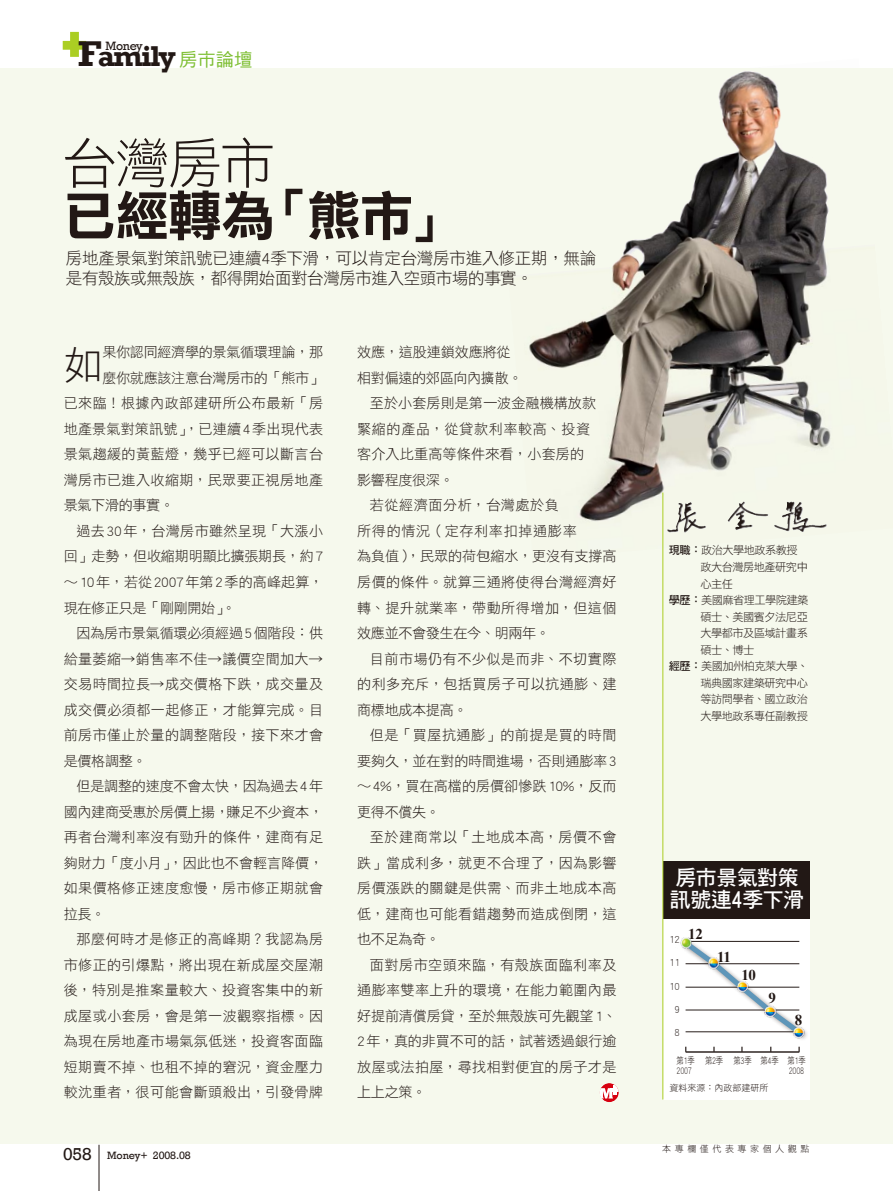
<style>
.page{position:relative;width:893px;height:1191px;background:#fff}
.page>*{position:absolute;margin:0;border:0;box-sizing:border-box;transform-origin:0 0}
.t1{font:54px "DF Li Hei Std W7";letter-spacing:-.025em;color:#221815}
.t2{font:54px "DF Li Hei Std W3";color:#221815}
.t3{font:39.6px "DF Hei Std W3";color:#221815}
.t4{font:700 29.4px "Rockwell";letter-spacing:-.05em;color:#221815}
.t5{font:21px/22.5px "DF Hei Std W7";letter-spacing:-.025em;color:#fff}
.t6{font:18.3px "DF Hei Std W5";color:#7fbf34}
.t7{font:17.7px "Rockwell";color:#221815}
.t8{font:16.5px/19.5px "DF Hei Std W3";letter-spacing:-.015em;color:#221815}
.t9{font:700 15px "Times New Roman";color:#221815}
.t10{font:14.1px "DF Hei Std W3";letter-spacing:.025em;color:#221815}
.t11{font:14.1px "DF Hei Std W3";letter-spacing:-.015em;color:#221815}
.t12{font:14.1px "DF Hei Std W3";letter-spacing:-.025em;color:#221815}
.t13{font:14.1px "DF Hei Std W3";color:#221815}
.t14{font:14.1px "DF Hei Std W3";letter-spacing:.005em;color:#221815}
.t15{font:14.1px "DF Hei Std W3";letter-spacing:.045em;color:#221815}
.t16{font:14.1px "DF Hei Std W3";letter-spacing:-.005em;color:#221815}
.t17{font:14.1px "DF Hei Std W3";letter-spacing:-.01em;color:#221815}
.t18{font:12.45px "Rockwell";letter-spacing:-.025em;color:#221815}
.t19{font:11.25px "DF Hei Std W3";letter-spacing:-.05em;color:#221815}
.t20{font:10.95px "Rockwell";letter-spacing:-.01em;color:#221815}
.t21{font:10.5px "DF Hei Std W3";color:#221815;scale:.92 1}
.t22{font:9.75px/9.8px "DF Hei Std W3";letter-spacing:-.03em;color:#221815;scale:.75 1}
.t23{font:9px "DF Hei Std W3";letter-spacing:.395em;color:#221815}
.t24{font:9px "DF Hei Std W3";color:#221815}
.s1{font-size:36.75px}
.s2{font-family:"DF Hei Std W7"}
.s3{font-size:25.2px}
</style>
<div class="page">
<hr style="left:99px;top:1145px;width:1px;height:46px;background:#221815">
<div style="left:0;top:68px;width:893px;height:1075px;background:#f6f9ed"></div>
<div style="left:63px;top:41px;width:23px;height:9px;background:#abce23"></div>
<div style="left:70px;top:32px;width:9px;height:25px;background:#abce23"></div>
<svg style="left:600px;top:1083px;width:19px;height:19px"></svg>
<svg style="left:600px;top:1084px;width:19px;height:14px"></svg>
<img style="left:529px;top:71px;width:302px;height:488px">
<div style="left:663px;top:875px;width:146px;height:224px;background:#fff"></div>
<div style="left:663px;top:861px;width:146px;height:58px;background:#221815"></div>
<hr style="left:686px;top:1051px;width:113px;height:1px;background:#221815">
<svg style="left:680px;top:937px;width:126px;height:102px"></svg>
<hr style="left:663px;top:492px;width:1px;height:607px;background:#abce23">
<h3 class="t4" style="left:78px;top:39px;width:100px"><span class="s1">F</span>amily</h3>
<p class="t18" style="left:106px;top:39px;width:39px">Money</p>
<p class="t6" style="left:179px;top:50px;width:75px">房市論壇</p>
<h1 class="t2" style="left:63px;top:134px;width:213px">台灣房市</h1>
<h1 class="t1" style="left:63px;top:186px;width:398px">已經轉為「熊市」</h1>
<p class="t8" style="left:66px;top:248px;width:532px">房地產景氣對策訊號已連續4季下滑，可以肯定台灣房市進入修正期，無論是有殼族或無殼族，都得開始面對台灣房市進入空頭市場的事實。</p>
<h2 class="t3" style="left:64px;top:343px;width:41px">如</h2>
<p class="t12" style="left:102px;top:344px;width:222px">果你認同經濟學的景氣循環理論，那</p>
<p class="t12" style="left:102px;top:370px;width:222px">麼你就應該注意台灣房市的「熊市」</p>
<p class="t10" style="left:64px;top:395px;width:261px">已來臨！根據內政部建研所公布最新「房</p>
<p class="t10" style="left:64px;top:421px;width:261px">地產景氣對策訊號」，已連續4季出現代表</p>
<p class="t10" style="left:64px;top:447px;width:261px">景氣趨緩的黃藍燈，幾乎已經可以斷言台</p>
<p class="t10" style="left:64px;top:472px;width:261px">灣房市已進入收縮期，民眾要正視房地產</p>
<p class="t12" style="left:64px;top:498px;width:112px">景氣下滑的事實。</p>
<p class="t10" style="left:77px;top:523px;width:248px">過去30年，台灣房市雖然呈現「大漲小</p>
<p class="t11" style="left:64px;top:549px;width:261px">回」走勢，但收縮期明顯比擴張期長，約7</p>
<p class="t14" style="left:64px;top:574px;width:261px">∼10年，若從2007年第2季的高峰起算，</p>
<p class="t12" style="left:64px;top:600px;width:174px">現在修正只是「剛剛開始」。</p>
<p class="t11" style="left:77px;top:625px;width:248px">因為房市景氣循環必須經過5個階段：供</p>
<p class="t10" style="left:64px;top:651px;width:261px">給量萎縮→銷售率不佳→議價空間加大→</p>
<p class="t10" style="left:64px;top:676px;width:261px">交易時間拉長→成交價格下跌，成交量及</p>
<p class="t10" style="left:64px;top:702px;width:261px">成交價必須都一起修正，才能算完成。目</p>
<p class="t10" style="left:64px;top:727px;width:261px">前房市僅止於量的調整階段，接下來才會</p>
<p class="t10" style="left:64px;top:753px;width:84px">是價格調整。</p>
<p class="t11" style="left:77px;top:778px;width:248px">但是調整的速度不會太快，因為過去4年</p>
<p class="t12" style="left:64px;top:804px;width:261px">國內建商受惠於房價上揚，賺足不少資本，</p>
<p class="t10" style="left:64px;top:829px;width:261px">再者台灣利率沒有勁升的條件，建商有足</p>
<p class="t13" style="left:64px;top:855px;width:261px">夠財力「度小月」，因此也不會輕言降價，</p>
<p class="t10" style="left:64px;top:880px;width:261px">如果價格修正速度愈慢，房市修正期就會</p>
<p class="t10" style="left:64px;top:906px;width:43px">拉長。</p>
<p class="t10" style="left:77px;top:931px;width:248px">那麼何時才是修正的高峰期？我認為房</p>
<p class="t10" style="left:64px;top:957px;width:261px">市修正的引爆點，將出現在新成屋交屋潮</p>
<p class="t10" style="left:64px;top:982px;width:261px">後，特別是推案量較大、投資客集中的新</p>
<p class="t10" style="left:64px;top:1008px;width:261px">成屋或小套房，會是第一波觀察指標。因</p>
<p class="t10" style="left:64px;top:1033px;width:261px">為現在房地產市場氣氛低迷，投資客面臨</p>
<p class="t10" style="left:64px;top:1059px;width:261px">短期賣不掉、也租不掉的窘況，資金壓力</p>
<p class="t10" style="left:64px;top:1084px;width:261px">較沈重者，很可能會斷頭殺出，引發骨牌</p>
<p class="t7" style="left:63px;top:1143px;width:30px">058</p>
<p class="t20" style="left:107px;top:1149px;width:85px">Money+ 2008.08</p>
<p class="t17" style="left:357px;top:344px;width:155px">效應，這股連鎖效應將從</p>
<p class="t12" style="left:357px;top:370px;width:167px">相對偏遠的郊區向內擴散。</p>
<p class="t14" style="left:370px;top:395px;width:228px">至於小套房則是第一波金融機構放款</p>
<p class="t15" style="left:357px;top:421px;width:234px">緊縮的產品，從貸款利率較高、投資</p>
<p class="t10" style="left:357px;top:447px;width:229px">客介入比重高等條件來看，小套房的</p>
<p class="t10" style="left:357px;top:472px;width:98px">影響程度很深。</p>
<p class="t10" style="left:370px;top:498px;width:190px">若從經濟面分析，台灣處於負</p>
<p class="t15" style="left:357px;top:523px;width:221px">所得的情況（定存利率扣掉通膨率</p>
<p class="t16" style="left:357px;top:549px;width:261px">為負值），民眾的荷包縮水，更沒有支撐高</p>
<p class="t10" style="left:357px;top:574px;width:261px">房價的條件。就算三通將使得台灣經濟好</p>
<p class="t10" style="left:357px;top:600px;width:261px">轉、提升就業率，帶動所得增加，但這個</p>
<p class="t12" style="left:357px;top:625px;width:194px">效應並不會發生在今、明兩年。</p>
<p class="t10" style="left:370px;top:651px;width:248px">目前市場仍有不少似是而非、不切實際</p>
<p class="t10" style="left:357px;top:676px;width:261px">的利多充斥，包括買房子可以抗通膨、建</p>
<p class="t12" style="left:357px;top:702px;width:112px">商標地成本提高。</p>
<p class="t10" style="left:370px;top:727px;width:248px">但是「買屋抗通膨」的前提是買的時間</p>
<p class="t11" style="left:357px;top:753px;width:261px">要夠久，並在對的時間進場，否則通膨率3</p>
<p class="t13" style="left:357px;top:778px;width:261px">∼4%，買在高檔的房價卻慘跌10%，反而</p>
<p class="t10" style="left:357px;top:804px;width:84px">更得不償失。</p>
<p class="t10" style="left:370px;top:829px;width:248px">至於建商常以「土地成本高，房價不會</p>
<p class="t10" style="left:357px;top:855px;width:261px">跌」當成利多，就更不合理了，因為影響</p>
<p class="t10" style="left:357px;top:880px;width:261px">房價漲跌的關鍵是供需、而非土地成本高</p>
<p class="t10" style="left:357px;top:906px;width:261px">低，建商也可能看錯趨勢而造成倒閉，這</p>
<p class="t10" style="left:357px;top:931px;width:84px">也不足為奇。</p>
<p class="t10" style="left:370px;top:957px;width:248px">面對房市空頭來臨，有殼族面臨利率及</p>
<p class="t10" style="left:357px;top:982px;width:261px">通膨率雙率上升的環境，在能力範圍內最</p>
<p class="t11" style="left:357px;top:1008px;width:261px">好提前清償房貸，至於無殼族可先觀望1、</p>
<p class="t11" style="left:357px;top:1033px;width:261px">2年，真的非買不可的話，試著透過銀行逾</p>
<p class="t10" style="left:357px;top:1059px;width:261px">放屋或法拍屋，尋找相對便宜的房子才是</p>
<p class="t10" style="left:357px;top:1084px;width:71px">上上之策。</p>
<p class="t19" style="left:669px;top:544px;width:130px"><span class="s2">現職：</span>政治大學地政系教授</p>
<p class="t19" style="left:700px;top:561px;width:109px">政大台灣房地產研究中</p>
<p class="t19" style="left:700px;top:577px;width:34px">心主任</p>
<p class="t19" style="left:669px;top:594px;width:141px"><span class="s2">學歷：</span>美國麻省理工學院建築</p>
<p class="t19" style="left:700px;top:610px;width:109px">碩士、美國賓夕法尼亞</p>
<p class="t19" style="left:700px;top:627px;width:109px">大學都市及區域計畫系</p>
<p class="t19" style="left:700px;top:643px;width:55px">碩士、博士</p>
<p class="t19" style="left:669px;top:660px;width:141px"><span class="s2">經歷：</span>美國加州柏克萊大學、</p>
<p class="t19" style="left:700px;top:676px;width:109px">瑞典國家建築研究中心</p>
<p class="t19" style="left:700px;top:693px;width:109px">等訪問學者、國立政治</p>
<p class="t19" style="left:700px;top:709px;width:109px">大學地政系專任副教授</p>
<h3 class="t5" style="left:670px;top:865px;width:136px">房市景氣對策訊號連<span class="s3">4</span>季下滑</h3>
<p class="t21" style="left:669px;top:933px;width:13px">12</p>
<p class="t21" style="left:669px;top:957px;width:13px">11</p>
<p class="t21" style="left:669px;top:980px;width:13px">10</p>
<p class="t21" style="left:674px;top:1003px;width:7px">9</p>
<p class="t21" style="left:674px;top:1026px;width:7px">8</p>
<p class="t9" style="left:688px;top:925px;width:16px">12</p>
<p class="t9" style="left:717px;top:948px;width:15px">11</p>
<p class="t9" style="left:741px;top:966px;width:16px">10</p>
<p class="t9" style="left:769px;top:989px;width:9px">9</p>
<p class="t9" style="left:795px;top:1011px;width:9px">8</p>
<p class="t22" style="left:676px;top:1055px;width:174px">第1季 第2季 第3季 第4季 第1季<br>2007</p>
<p class="t22" style="left:789px;top:1065px;width:22px">2008</p>
<p class="t24" style="left:669px;top:1083px;width:100px">資料來源：內政部建研所</p>
<p class="t23" style="left:662px;top:1143px;width:149px">本專欄僅代表專家個人觀點</p>
</div>
